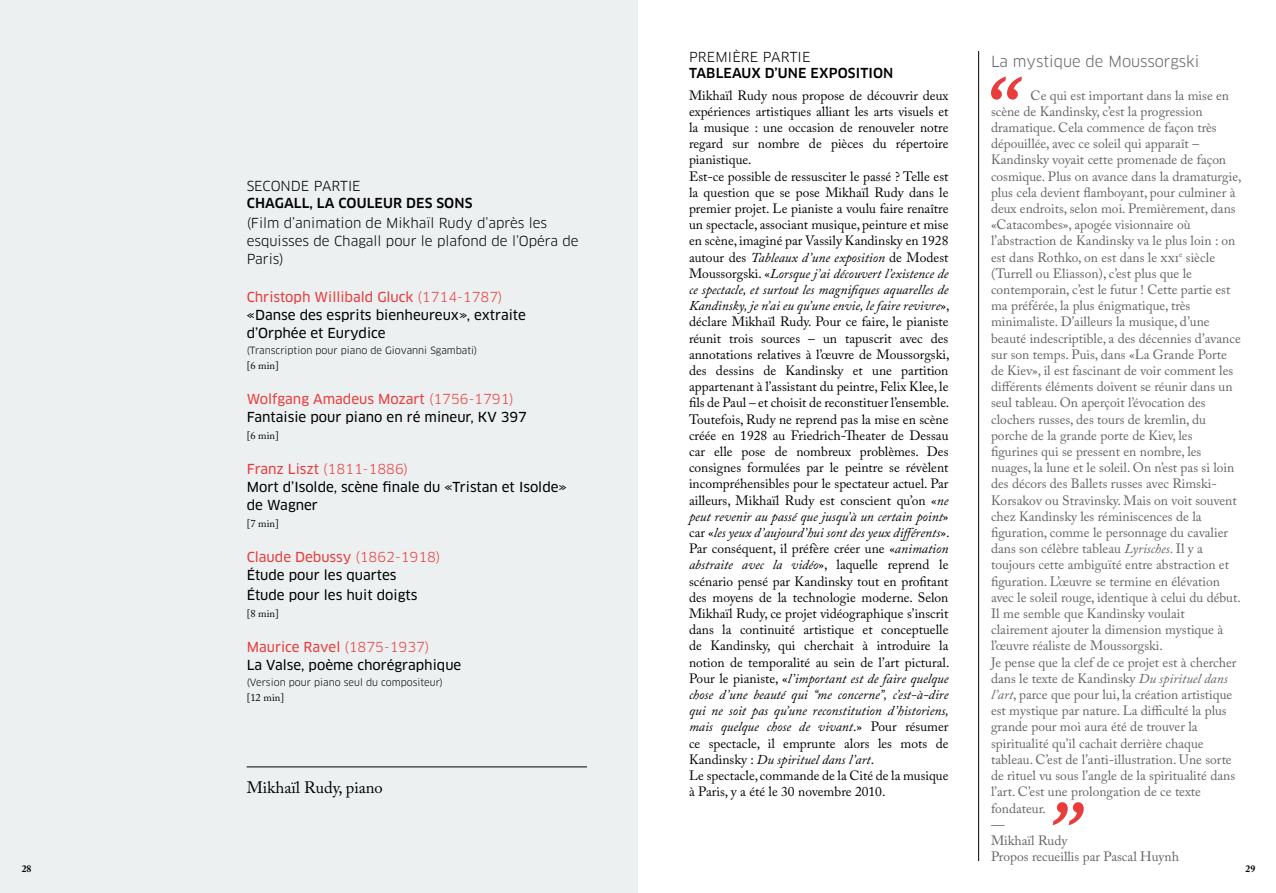
<style>
.page{position:relative;width:1276px;height:893px;background:#fff}
.page>*{position:absolute;margin:0;border:0;box-sizing:border-box;transform-origin:0 0}
.t1{font:16.5px "Adobe Caslon Pro";color:#000}
.t2{font:15px "Clan";color:#646363}
.t3{font:13.5px/16.2px "Adobe Caslon Pro";color:#000}
.t4{font:13.5px/16.2px "Adobe Caslon Pro";color:#646363}
.t5{font:13.5px/18px "Clan Pro News";color:#000}
.t6{font:13.5px "Clan News";color:#e83c3d}
.t7{font:13.5px/18px "Clan Pro";color:#000}
.t8{font:500 13.5px "Clan Pro";letter-spacing:.01em;color:#000}
.t9{font:13.5px "Clan";color:#e83c3d}
.t10{font:13.5px "Clan";color:#000}
.t11{font:10.5px "Adobe Caslon Pro";color:#000}
.t12{font:9.75px "Clan Pro";color:#000}
.t13{font:700 9.75px "Adobe Caslon Pro";color:#000}
.s1{font-style:italic}
.s2{font-family:"Clan"}
.s3{font-family:"Clan News"}
</style>
<div class="page">
<div style="left:0;top:0;width:638px;height:893px;background:#edf0f0"></div>
<hr style="left:247px;top:767px;width:340px;height:1px;background:#000">
<svg style="left:991px;top:77px;width:31px;height:23px"></svg>
<svg style="left:1052px;top:802px;width:31px;height:23px"></svg>
<hr style="left:978px;top:51px;width:1px;height:810px;background:#000">
<p class="t7" style="left:689px;top:48px;width:123px">PREMIÈRE PARTIE</p>
<p class="t8" style="left:689px;top:65px;width:206px">TABLEAUX D’UNE EXPOSITION</p>
<p class="t3" style="left:689px;top:87px;width:262px">Mikhaïl Rudy nous propose de découvrir deux expériences artistiques alliant les arts visuels et la musique : une occasion de renouveler notre regard sur nombre de pièces du répertoire pianistique.<br>Est-ce possible de ressusciter le passé ? Telle est la question que se pose Mikhaïl Rudy dans le premier projet. Le pianiste a voulu faire renaître un spectacle, associant musique, peinture et mise en scène, imaginé par Vassily Kandinsky en 1928 autour des <span class="s1">Tableaux d’une exposition</span> de Modest Moussorgski. «<span class="s1">Lorsque j’ai découvert l’existence de ce spectacle, et surtout les magnifiques aquarelles de Kandinsky, je n’ai eu qu’une envie, le faire revivre</span>», déclare Mikhaïl Rudy. Pour ce faire, le pianiste réunit trois sources – un tapuscrit avec des annotations relatives à l’œuvre de Moussorgski, des dessins de Kandinsky et une partition appartenant à l’assistant du peintre, Felix Klee, le fils de Paul <span class="s1">–</span> et choisit de reconstituer l’ensemble.<br>Toutefois, Rudy ne reprend pas la mise en scène créée en 1928 au Friedrich-Theater de Dessau car elle pose de nombreux problèmes. Des consignes formulées par le peintre se révèlent incompréhensibles pour le spectateur actuel. Par ailleurs, Mikhaïl Rudy est conscient qu’on «<span class="s1">ne peut revenir au passé que jusqu’à un certain point</span>» car «<span class="s1">les yeux d’aujourd’hui sont des yeux différents</span>».<br>Par conséquent, il préfère créer une «<span class="s1">animation abstraite avec la vidéo</span>», laquelle reprend le scénario pensé par Kandinsky tout en profitant des moyens de la technologie moderne. Selon Mikhaïl Rudy, ce projet vidéographique s’inscrit dans la continuité artistique et conceptuelle de Kandinsky, qui cherchait à introduire la notion de temporalité au sein de l’art pictural.<br>Pour le pianiste, «<span class="s1">l’important est de faire quelque chose d’une beauté qui “me concerne”, c’est‑à‑dire qui ne soit pas qu’une reconstitution d’historiens, mais quelque chose de vivant</span>.» Pour résumer ce spectacle, il emprunte alors les mots de Kandinsky : <span class="s1">Du spirituel dans l’art</span>.<br>Le spectacle, commande de la Cité de la musique à Paris, y a été le 30 novembre 2010.</p>
<p class="t2" style="left:991px;top:53px;width:210px">La mystique de Moussorgski</p>
<p class="t4" style="left:991px;top:87px;width:252px;text-indent:40px">Ce qui est important dans la mise en scène de Kandinsky, c’est la progression dramatique. Cela commence de façon très dépouillée, avec ce soleil qui apparaît – Kandinsky voyait cette promenade de façon cosmique. Plus on avance dans la dramaturgie, plus cela devient flamboyant, pour culminer à deux endroits, selon moi. Premièrement, dans «Catacombes», apogée visionnaire où l’abstraction de Kandinsky va le plus loin : on est dans Rothko, on est dans le xxi<sup>e</sup> siècle (Turrell ou Eliasson), c’est plus que le contemporain, c’est le futur ! Cette partie est ma préférée, la plus énigmatique, très minimaliste. D’ailleurs la musique, d’une beauté indescriptible, a des décennies d’avance sur son temps. Puis, dans «La Grande Porte de Kiev», il est fascinant de voir comment les différents éléments doivent se réunir dans un seul tableau. On aperçoit l’évocation des clochers russes, des tours de kremlin, du porche de la grande porte de Kiev, les figurines qui se pressent en nombre, les nuages, la lune et le soleil. On n’est pas si loin des décors des Ballets russes avec Rimski-Korsakov ou Stravinsky. Mais on voit souvent chez Kandinsky les réminiscences de la figuration, comme le personnage du cavalier dans son célèbre tableau <span class="s1">Lyrisches</span>. Il y a toujours cette ambiguïté entre abstraction et figuration. L’œuvre se termine en élévation avec le soleil rouge, identique à celui du début.<br>Il me semble que Kandinsky voulait clairement ajouter la dimension mystique à l’œuvre réaliste de Moussorgski.<br>Je pense que la clef de ce projet est à chercher dans le texte de Kandinsky <span class="s1">Du spirituel dans l’art</span>, parce que pour lui, la création artistique est mystique par nature. La difficulté la plus grande pour moi aura été de trouver la spiritualité qu’il cachait derrière chaque tableau. C’est de l’anti-illustration. Une sorte de rituel vu sous l’angle de la spiritualité dans l’art. C’est une prolongation de ce texte fondateur.<br>—<br>Mikhaïl Rudy<br>Propos recueillis par Pascal Huynh</p>
<p class="t10" style="left:247px;top:179px;width:116px">SECONDE PARTIE</p>
<p class="t8" style="left:247px;top:195px;width:227px">CHAGALL, LA COULEUR DES SONS</p>
<p class="t7" style="left:247px;top:214px;width:333px">(Film d’animation de Mikhaïl Rudy d’après les esquisses de Chagall pour le plafond de l’Opéra de<br>Paris)</p>
<p class="t6" style="left:247px;top:290px;width:257px">Christoph Willibald Gluck <span class="s2">(1714-1787)</span></p>
<p class="t5" style="left:247px;top:306px;width:281px">«Danse des esprits bienheureux», extraite d’Orphée et Eurydice</p>
<p class="t12" style="left:247px;top:344px;width:232px">(Transcription pour piano de Giovanni Sgambati)</p>
<p class="t11" style="left:247px;top:359px;width:34px">[6 min]</p>
<p class="t6" style="left:247px;top:391px;width:269px">Wolfgang Amadeus Mozart <span class="s2">(1756-1791)</span></p>
<p class="t5" style="left:247px;top:408px;width:282px">Fantaisie pour piano en ré mineur, KV 397</p>
<p class="t11" style="left:247px;top:429px;width:34px">[6 min]</p>
<p class="t9" style="left:247px;top:461px;width:163px"><span class="s3">Franz Liszt</span> (1811-1886)</p>
<p class="t5" style="left:247px;top:478px;width:322px">Mort d’Isolde, scène finale du «Tristan et Isolde» de Wagner</p>
<p class="t11" style="left:247px;top:517px;width:34px">[7 min]</p>
<p class="t6" style="left:247px;top:550px;width:195px">Claude Debussy <span class="s2">(1862-1918)</span></p>
<p class="t5" style="left:247px;top:565px;width:172px;line-height:20.1px">Étude pour les quartes<br>Étude pour les huit doigts</p>
<p class="t11" style="left:247px;top:607px;width:34px">[8 min]</p>
<p class="t6" style="left:247px;top:640px;width:184px">Maurice Ravel <span class="s2">(1875-1937)</span></p>
<p class="t5" style="left:247px;top:656px;width:216px">La Valse, poème chorégraphique</p>
<p class="t12" style="left:247px;top:676px;width:198px">(Version pour piano seul du compositeur)</p>
<p class="t11" style="left:247px;top:691px;width:39px">[12 min]</p>
<p class="t1" style="left:247px;top:777px;width:138px">Mikhaïl Rudy, piano</p>
<p class="t13" style="left:22px;top:863px;width:11px">28</p>
<p class="t13" style="left:1245px;top:863px;width:11px">29</p>
</div>
